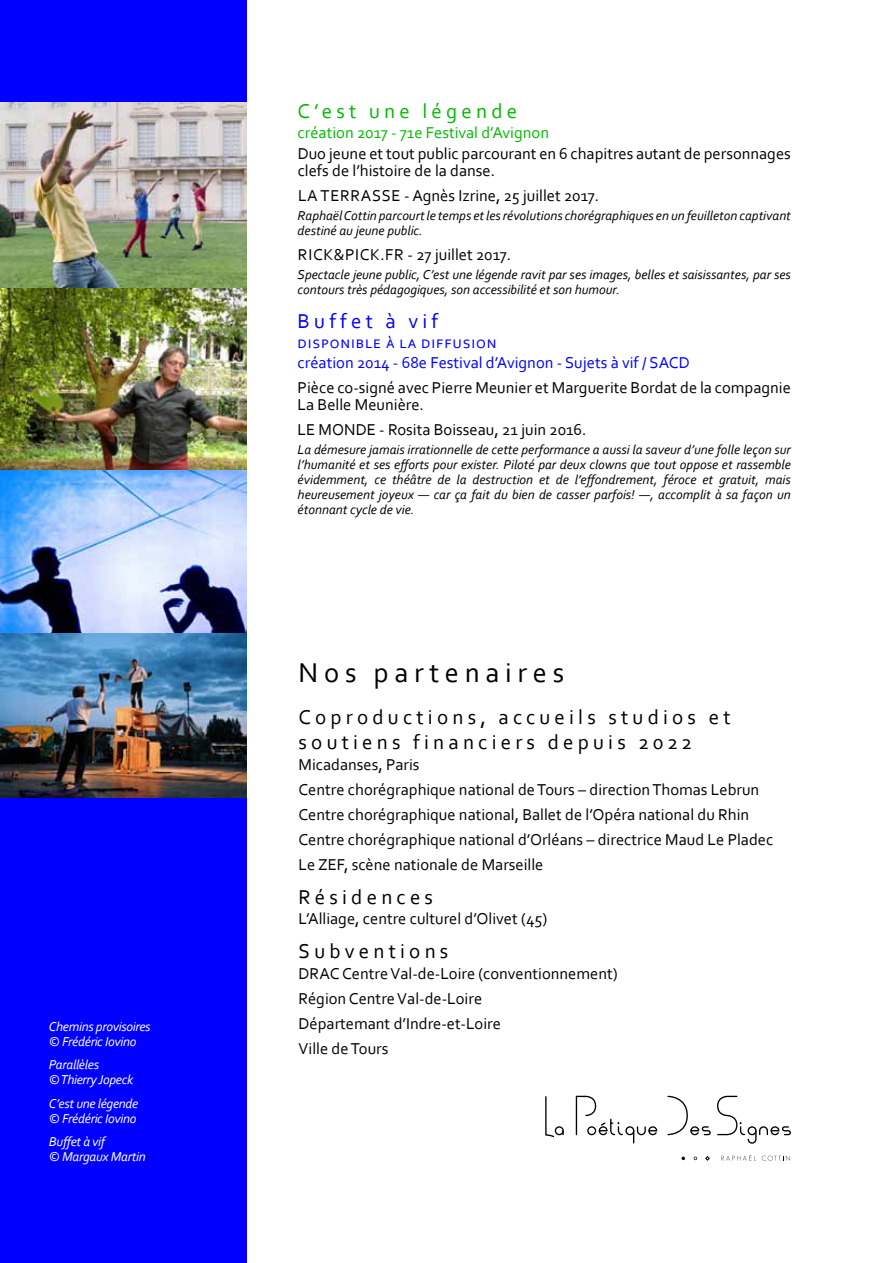
<style>
.page{position:relative;width:893px;height:1263px;background:#fff}
.page>*{position:absolute;margin:0;border:0;box-sizing:border-box;transform-origin:0 0}
.t1{font:28.5px "Corbel";letter-spacing:.2em;color:#000}
.t2{font:21px/25.2px "Corbel";letter-spacing:.2em;color:#000}
.t3{font:21px "Corbel";letter-spacing:.2em;color:#00ba00}
.t4{font:21px "Corbel";letter-spacing:.2em;color:#00f}
.t5{font:16.5px/25px "Corbel";color:#000}
.t6{font:16.5px/20.7px "Corbel";color:#00f}
.t7{font:16.5px "Corbel";color:#00ba00}
.t8{font:italic 13.5px/15px "Corbel";color:#000}
.t9{font:italic 13.5px/15px "Corbel";letter-spacing:-.02em;color:#fff}
</style>
<div class="page">
<div style="left:0;top:0;width:247px;height:1263px;background:#00f"></div>
<img style="left:0;top:286px;width:247px;height:511px">
<img style="left:0;top:103px;width:246px;height:185px">
<svg style="left:721px;top:1155px;width:34px;height:5px"></svg>
<svg style="left:762px;top:1156px;width:28px;height:5px"></svg>
<div style="left:625px;top:1126px;width:9px;height:9px;border:1px solid #000;border-radius:50%"></div>
<svg style="left:633px;top:1126px;width:25px;height:17px"></svg>
<div style="left:555px;top:1126px;width:9px;height:9px;border:1px solid #000;border-radius:50%"></div>
<svg style="left:575px;top:1096px;width:48px;height:40px"></svg>
<svg style="left:545px;top:1096px;width:10px;height:42px"></svg>
<svg style="left:667px;top:1096px;width:124px;height:48px"></svg>
<svg style="left:705px;top:1156px;width:5px;height:5px"></svg>
<p class="t9" style="left:49px;top:1018px;width:103px">Chemins provisoires © Frédéric Iovino</p>
<p class="t9" style="left:49px;top:1057px;width:86px">Parallèles<br>© Thierry Jopeck</p>
<p class="t9" style="left:49px;top:1095px;width:91px">C’est une légende © Frédéric Iovino</p>
<p class="t9" style="left:49px;top:1134px;width:98px">Buffet à vif<br>© Margaux Martin</p>
<p class="t3" style="left:298px;top:98px;width:221px">C’est une légende</p>
<p class="t7" style="left:298px;top:123px;width:253px">création 2017 - 71e Festival d’Avignon</p>
<p class="t5" style="left:298px;top:145px;width:495px;line-height:16.5px">Duo jeune et tout public parcourant en 6 chapitres autant de personnages clefs de l’histoire de la danse.</p>
<p class="t5" style="left:298px;top:182px;width:303px">La Terrasse - Agnès Izrine, 25 juillet 2017.</p>
<p class="t8" style="left:298px;top:208px;width:495px">Raphaël Cottin parcourt le temps et les révolutions chorégraphiques en un feuilleton captivant destiné au jeune public.</p>
<p class="t5" style="left:298px;top:242px;width:10px">Rick</p>
<p class="t5" style="left:334px;top:242px;width:179px">&amp;Pick.fr - 27 juillet 2017.</p>
<p class="t8" style="left:298px;top:267px;width:495px">Spectacle jeune public, C’est une légende ravit par ses images, belles et saisissantes, par ses contours très pédagogiques, son accessibilité et son humour.</p>
<p class="t4" style="left:298px;top:308px;width:142px">Buffet à vif</p>
<p class="t6" style="left:298px;top:331px;width:394px">disponible à la diffusion<br>création 2014 - 68e Festival d’Avignon - Sujets à vif / SACD</p>
<p class="t5" style="left:298px;top:379px;width:495px;line-height:16.5px">Pièce co-signé avec Pierre Meunier et Marguerite Bordat de la compagnie<br>La Belle Meunière.</p>
<p class="t5" style="left:298px;top:417px;width:290px">LE MONDE - Rosita Boisseau, 21 juin 2016.</p>
<p class="t8" style="left:298px;top:442px;width:495px;text-align:justify">La démesure jamais irrationnelle de cette performance a aussi la saveur d’une folle leçon sur l’humanité et ses efforts pour exister. Piloté par deux clowns que tout oppose et rassemble évidemment, ce théâtre de la destruction et de l’effondrement, féroce et gratuit, mais heureusement joyeux — car ça fait du bien de casser parfois! —, accomplit à sa façon un étonnant cycle de vie.</p>
<h1 class="t1" style="left:299px;top:655px;width:267px">Nos partenaires</h1>
<p class="t2" style="left:299px;top:704px;width:434px">Coproductions, accueils studios et soutiens financiers depuis 2022</p>
<p class="t5" style="left:299px;top:751px;width:476px">Micadanses, Paris<br>Centre chorégraphique national de Tours – direction Thomas Lebrun Centre chorégraphique national, Ballet de l’Opéra national du Rhin Centre chorégraphique national d’Orléans – directrice Maud Le Pladec Le ZEF, scène nationale de Marseille</p>
<p class="t2" style="left:299px;top:883px;width:136px">Résidences</p>
<p class="t5" style="left:299px;top:906px;width:250px">L’Alliage, centre culturel d’Olivet (45)</p>
<p class="t2" style="left:299px;top:938px;width:151px">S ubventions</p>
<p class="t5" style="left:299px;top:960px;width:321px">DRAC Centre Val-de-Loire (conventionnement)<br>Région Centre Val-de-Loire<br>Départemant d’Indre-et-Loire<br>Ville de Tours</p>
</div>
